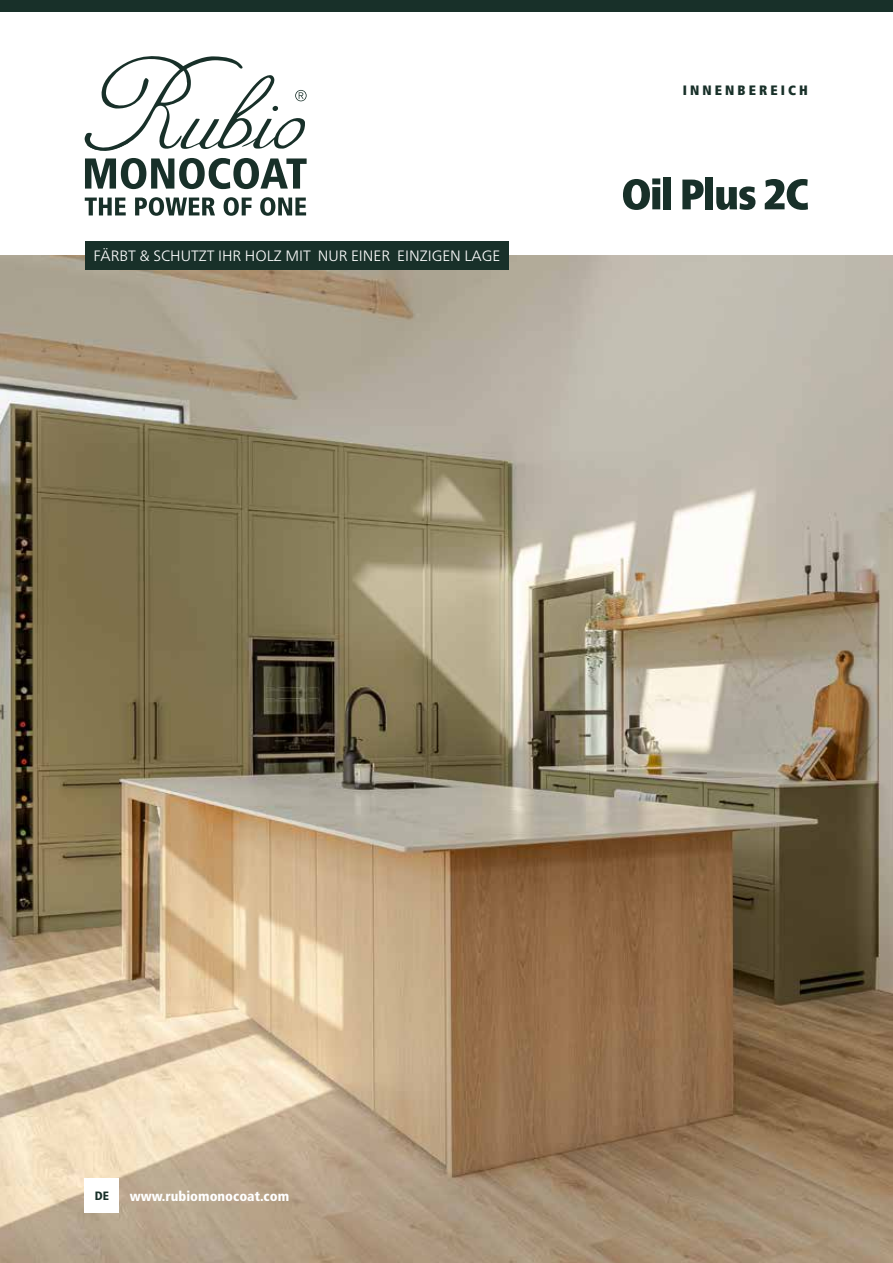
<style>
.page{position:relative;width:893px;height:1263px;background:#fff}
.page>*{position:absolute;margin:0;border:0;box-sizing:border-box;transform-origin:0 0}
.t1{font:300 15px "Frutiger Neue LTW1 G";color:#fff}
.t2{font:900 condensed 13.8px "Frutiger LT Std";color:#fff}
.t3{font:900 condensed 13.5px "Frutiger LT Pro";letter-spacing:.23em;color:#183029}
.t4{font:900 condensed 12px "Frutiger 77";color:#183029}
</style>
<div class="page">
<img style="left:0;top:255px;width:893px;height:1008px">
<div style="left:0;top:0;width:893px;height:11px;background:#183029"></div>
<svg style="left:85px;top:56px;width:222px;height:133px"></svg>
<svg style="left:85px;top:198px;width:41px;height:17px"></svg>
<svg style="left:135px;top:197px;width:80px;height:19px"></svg>
<svg style="left:224px;top:197px;width:28px;height:19px"></svg>
<svg style="left:260px;top:197px;width:46px;height:19px"></svg>
<svg style="left:623px;top:178px;width:37px;height:32px"></svg>
<div style="left:663px;top:177px;width:8px;height:32px;background:#183029"></div>
<svg style="left:682px;top:180px;width:22px;height:29px"></svg>
<div style="left:705px;top:177px;width:8px;height:32px;background:#183029"></div>
<svg style="left:716px;top:186px;width:39px;height:24px"></svg>
<svg style="left:765px;top:179px;width:43px;height:31px"></svg>
<div style="left:85px;top:241px;width:424px;height:28px;background:#183029"></div>
<svg style="left:85px;top:1178px;width:34px;height:34px"></svg>
<p class="t1" style="left:94px;top:245px;width:408px">FÄRBT &amp; SCHUTZT IHR HOLZ MIT NUR EINER EINZIGEN LAGE</p>
<p class="t3" style="left:683px;top:82px;width:127px">INNENBEREICH</p>
<p class="t4" style="left:95px;top:1188px;width:16px">DE</p>
<p class="t2" style="left:130px;top:1187px;width:161px">www.rubiomonocoat.com</p>
</div>
